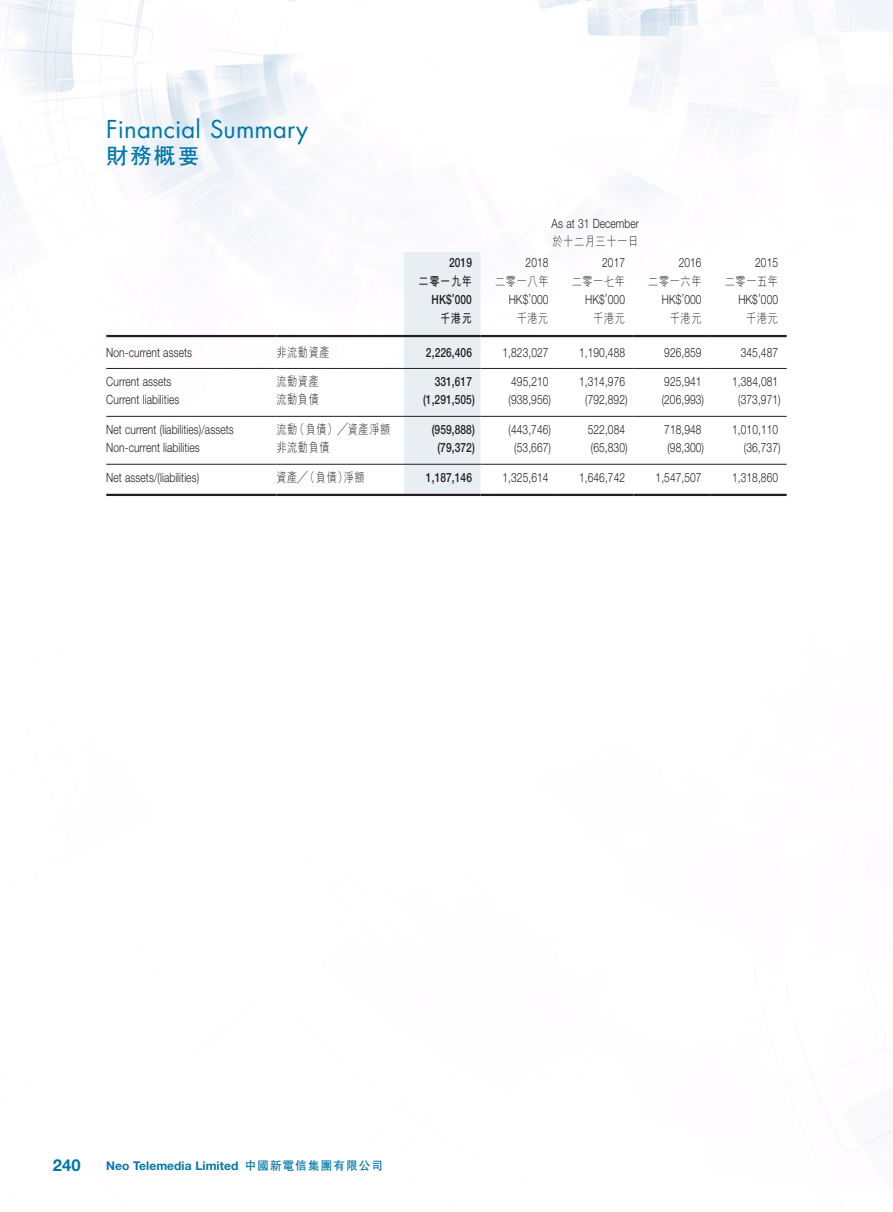
<style>
.page{position:relative;width:893px;height:1212px;background:#fff}
.page>*{position:absolute;margin:0;border:0;box-sizing:border-box;transform-origin:0 0}
.t1{font:24px "Futura Std";letter-spacing:.005em;color:#0076a9}
.t2{font:700 22.5px "C Hei 2 HK";color:#0076a9}
.t3{font:700 16.5px "Helvetica Neue LT Std";color:#0076a9}
.t4{font:300 12.75px "Helvetica Neue LT Std";letter-spacing:.01em;color:#231f20;scale:.8 1}
.t5{font:300 12.75px "M Hei HK";letter-spacing:.06em;color:#231f20;scale:.8 1}
.t6{font:500 12.75px "Helvetica Neue LT Std";letter-spacing:.01em;color:#231f20;scale:.8 1}
.t7{font:700 12.75px "M Hei HK";letter-spacing:.06em;color:#231f20;scale:.8 1}
.t8{font:700 12px "Helvetica Neue LT Std";letter-spacing:.005em;color:#0076a9}
.s1{font-family:"C Hei 2 HK"}
</style>
<div class="page">
<img style="left:0;top:0;width:893px;height:1147px">
<div style="left:404px;top:252px;width:76px;height:242px;background:#e9eef3"></div>
<hr style="left:106px;top:335px;width:170px;height:2px;background:#231f20">
<hr style="left:276px;top:335px;width:128px;height:2px;background:#231f20">
<hr style="left:404px;top:335px;width:76px;height:2px;background:#231f20">
<hr style="left:480px;top:335px;width:77px;height:2px;background:#231f20">
<hr style="left:557px;top:335px;width:77px;height:2px;background:#231f20">
<hr style="left:634px;top:335px;width:76px;height:2px;background:#231f20">
<hr style="left:710px;top:335px;width:77px;height:2px;background:#231f20">
<hr style="left:106px;top:368px;width:170px;height:1px;background:#231f20">
<hr style="left:276px;top:368px;width:128px;height:1px;background:#231f20">
<hr style="left:404px;top:368px;width:76px;height:1px;background:#231f20">
<hr style="left:480px;top:368px;width:77px;height:1px;background:#231f20">
<hr style="left:557px;top:368px;width:77px;height:1px;background:#231f20">
<hr style="left:634px;top:368px;width:76px;height:1px;background:#231f20">
<hr style="left:710px;top:368px;width:77px;height:1px;background:#231f20">
<hr style="left:106px;top:416px;width:170px;height:1px;background:#231f20">
<hr style="left:276px;top:416px;width:128px;height:1px;background:#231f20">
<hr style="left:404px;top:416px;width:76px;height:1px;background:#231f20">
<hr style="left:480px;top:416px;width:77px;height:1px;background:#231f20">
<hr style="left:557px;top:416px;width:77px;height:1px;background:#231f20">
<hr style="left:634px;top:416px;width:76px;height:1px;background:#231f20">
<hr style="left:710px;top:416px;width:77px;height:1px;background:#231f20">
<hr style="left:106px;top:464px;width:170px;height:1px;background:#231f20">
<hr style="left:276px;top:464px;width:128px;height:1px;background:#231f20">
<hr style="left:404px;top:464px;width:76px;height:1px;background:#231f20">
<hr style="left:480px;top:464px;width:77px;height:1px;background:#231f20">
<hr style="left:557px;top:464px;width:77px;height:1px;background:#231f20">
<hr style="left:634px;top:464px;width:76px;height:1px;background:#231f20">
<hr style="left:710px;top:464px;width:77px;height:1px;background:#231f20">
<hr style="left:106px;top:494px;width:170px;height:2px;background:#231f20">
<hr style="left:276px;top:494px;width:128px;height:2px;background:#231f20">
<hr style="left:404px;top:494px;width:76px;height:2px;background:#231f20">
<hr style="left:480px;top:494px;width:77px;height:2px;background:#231f20">
<hr style="left:557px;top:494px;width:77px;height:2px;background:#231f20">
<hr style="left:634px;top:494px;width:76px;height:2px;background:#231f20">
<hr style="left:710px;top:494px;width:77px;height:2px;background:#231f20">
<h1 class="t1" style="left:106px;top:114px;width:203px">Financial Summary</h1>
<h2 class="t2" style="left:106px;top:144px;width:95px">財務概要</h2>
<p class="t4" style="left:552px;top:215px;width:111px">As at 31 December</p>
<p class="t5" style="left:552px;top:235px;width:109px">於十二月三十一日</p>
<p class="t6" style="left:449px;top:255px;width:30px">2019</p>
<p class="t4" style="left:526px;top:255px;width:30px">2018</p>
<p class="t4" style="left:602px;top:255px;width:30px">2017</p>
<p class="t4" style="left:679px;top:255px;width:30px">2016</p>
<p class="t4" style="left:755px;top:255px;width:30px">2015</p>
<p class="t7" style="left:419px;top:272px;width:68px">二零一九年</p>
<p class="t5" style="left:495px;top:274px;width:68px">二零一八年</p>
<p class="t5" style="left:572px;top:274px;width:68px">二零一七年</p>
<p class="t5" style="left:648px;top:274px;width:68px">二零一六年</p>
<p class="t5" style="left:725px;top:274px;width:68px">二零一五年</p>
<p class="t6" style="left:432px;top:292px;width:52px">HK$’000</p>
<p class="t4" style="left:509px;top:292px;width:51px">HK$’000</p>
<p class="t4" style="left:585px;top:292px;width:51px">HK$’000</p>
<p class="t4" style="left:662px;top:292px;width:51px">HK$’000</p>
<p class="t4" style="left:738px;top:292px;width:51px">HK$’000</p>
<p class="t7" style="left:440px;top:309px;width:41px">千港元</p>
<p class="t5" style="left:517px;top:312px;width:41px">千港元</p>
<p class="t5" style="left:593px;top:312px;width:41px">千港元</p>
<p class="t5" style="left:670px;top:312px;width:41px">千港元</p>
<p class="t5" style="left:746px;top:312px;width:41px">千港元</p>
<p class="t4" style="left:106px;top:344px;width:109px">Non-current assets</p>
<p class="t5" style="left:276px;top:345px;width:68px">非流動資產</p>
<p class="t6" style="left:426px;top:344px;width:59px">2,226,406</p>
<p class="t4" style="left:502px;top:344px;width:59px">1,823,027</p>
<p class="t4" style="left:579px;top:344px;width:59px">1,190,488</p>
<p class="t4" style="left:664px;top:344px;width:48px">926,859</p>
<p class="t4" style="left:741px;top:344px;width:48px">345,487</p>
<p class="t4" style="left:106px;top:373px;width:83px">Current assets</p>
<p class="t5" style="left:276px;top:375px;width:55px">流動資產</p>
<p class="t6" style="left:435px;top:374px;width:48px">331,617</p>
<p class="t4" style="left:511px;top:373px;width:48px">495,210</p>
<p class="t4" style="left:579px;top:373px;width:59px">1,314,976</p>
<p class="t4" style="left:664px;top:373px;width:48px">925,941</p>
<p class="t4" style="left:732px;top:373px;width:59px">1,384,081</p>
<p class="t4" style="left:106px;top:392px;width:93px">Current liabilities</p>
<p class="t5" style="left:276px;top:393px;width:55px">流動負債</p>
<p class="t6" style="left:423px;top:392px;width:66px">(1,291,505)</p>
<p class="t4" style="left:509px;top:392px;width:55px">(938,956)</p>
<p class="t4" style="left:585px;top:392px;width:55px">(792,892)</p>
<p class="t4" style="left:662px;top:392px;width:55px">(206,993)</p>
<p class="t4" style="left:738px;top:392px;width:55px">(373,971)</p>
<p class="t4" style="left:106px;top:421px;width:161px">Net current (liabilities)/assets</p>
<p class="t5" style="left:276px;top:422px;width:144px">流動（負債）╱資產淨額</p>
<p class="t6" style="left:432px;top:422px;width:55px">(959,888)</p>
<p class="t4" style="left:509px;top:421px;width:55px">(443,746)</p>
<p class="t4" style="left:588px;top:421px;width:48px">522,084</p>
<p class="t4" style="left:664px;top:421px;width:48px">718,948</p>
<p class="t4" style="left:732px;top:421px;width:59px">1,010,110</p>
<p class="t4" style="left:106px;top:440px;width:118px">Non-current liabilities</p>
<p class="t5" style="left:276px;top:441px;width:68px">非流動負債</p>
<p class="t6" style="left:437px;top:440px;width:48px">(79,372)</p>
<p class="t4" style="left:514px;top:440px;width:47px">(53,667)</p>
<p class="t4" style="left:591px;top:440px;width:47px">(65,830)</p>
<p class="t4" style="left:667px;top:440px;width:47px">(98,300)</p>
<p class="t4" style="left:744px;top:440px;width:47px">(36,737)</p>
<p class="t4" style="left:106px;top:469px;width:118px">Net assets/(liabilities)</p>
<p class="t5" style="left:276px;top:470px;width:112px">資產╱（負債）淨額</p>
<p class="t6" style="left:426px;top:469px;width:59px">1,187,146</p>
<p class="t4" style="left:502px;top:469px;width:59px">1,325,614</p>
<p class="t4" style="left:579px;top:469px;width:59px">1,646,742</p>
<p class="t4" style="left:656px;top:469px;width:59px">1,547,507</p>
<p class="t4" style="left:732px;top:469px;width:59px">1,318,860</p>
<p class="t3" style="left:53px;top:1155px;width:29px">240</p>
<p class="t8" style="left:106px;top:1158px;width:278px">Neo Telemedia Limited <span class="s1">中國新電信集團有限公司</span></p>
</div>
